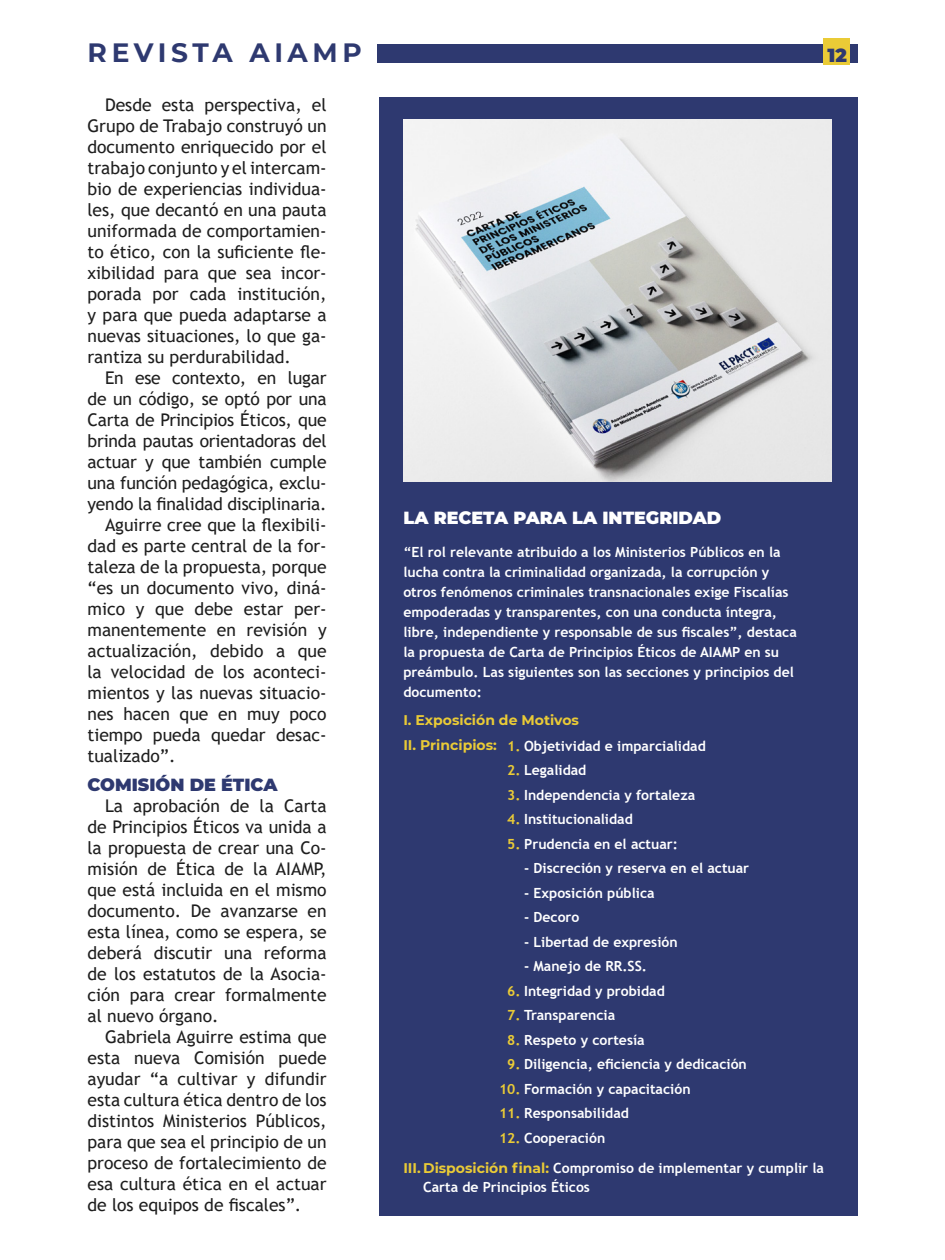
<style>
.page{position:relative;width:945px;height:1260px;background:#fff}
.page>*{position:absolute;margin:0;border:0;box-sizing:border-box;transform-origin:0 0}
.t1{font:700 26.43px "Montserrat";letter-spacing:.175em;color:#2e3970}
.t2{font:900 18.9px "Montserrat";color:#2e3970}
.t3{font:17.5px/21px "Trebuchet MS";color:#1e1e1e;text-align:justify}
.t4{font:900 17.5px "Montserrat";color:#fff}
.t5{font:900 17.5px "Montserrat";color:#2e3970}
.t6{font:700 14px/20.1px "Trebuchet MS";color:#fff}
.t7{font:700 14px/24.9px "Montserrat";color:#eacb36}
.s1{color:#eacb36}
.s2{font-family:"Montserrat";color:#eacb36}
</style>
<div class="page">
<div style="left:379px;top:98px;width:479px;height:1118px;background:#2e3970"></div>
<div style="left:377px;top:44px;width:481px;height:18px;background:#2e3970"></div>
<div style="left:823px;top:38px;width:27px;height:27px;background:#eacb36"></div>
<img style="left:403px;top:119px;width:428px;height:362px">
<h1 class="t1" style="left:88px;top:34px;width:276px">REVISTA AIAMP</h1>
<p class="t3" style="left:88px;top:94px;width:241px;text-indent:18px">Desde esta perspectiva, el Grupo de Trabajo construyó un documento enriquecido por el trabajo conjunto y el intercam&shy;bio de experiencias individua&shy;les, que decantó en una pauta uniformada de comportamien&shy;to ético, con la suficiente fle&shy;xibilidad para que sea incor&shy;porada por cada institución, y para que pueda adaptarse a nuevas situaciones, lo que ga&shy;rantiza su perdurabilidad.</p>
<p class="t3" style="left:105px;top:367px;width:223px">En ese contexto, en lugar</p>
<p class="t3" style="left:88px;top:388px;width:241px">de un código, se optó por una</p>
<p class="t3" style="left:88px;top:409px;width:241px">Carta de Principios Éticos, que</p>
<p class="t3" style="left:88px;top:430px;width:241px">brinda pautas orientadoras del</p>
<p class="t3" style="left:88px;top:451px;width:241px">actuar y que también cumple</p>
<p class="t3" style="left:88px;top:472px;width:241px">una función pedagógica, exclu-</p>
<p class="t3" style="left:88px;top:493px;width:241px">yendo la finalidad disciplinaria.</p>
<p class="t3" style="left:105px;top:514px;width:223px">Aguirre cree que la flexibili-</p>
<p class="t3" style="left:88px;top:535px;width:241px">dad es parte central de la for-</p>
<p class="t3" style="left:88px;top:556px;width:241px">taleza de la propuesta, porque</p>
<p class="t3" style="left:88px;top:577px;width:241px">“es un documento vivo, diná-</p>
<p class="t3" style="left:88px;top:598px;width:241px">mico y que debe estar per-</p>
<p class="t3" style="left:88px;top:619px;width:241px">manentemente en revisión y</p>
<p class="t3" style="left:88px;top:640px;width:241px">actualización, debido a que</p>
<p class="t3" style="left:88px;top:661px;width:241px">la velocidad de los aconteci-</p>
<p class="t3" style="left:88px;top:682px;width:241px">mientos y las nuevas situacio-</p>
<p class="t3" style="left:88px;top:703px;width:241px">nes hacen que en muy poco</p>
<p class="t3" style="left:88px;top:724px;width:241px">tiempo pueda quedar desac-</p>
<p class="t3" style="left:88px;top:745px;width:90px">tualizado”.</p>
<p class="t5" style="left:88px;top:772px;width:191px">COMISIÓN DE ÉTICA</p>
<p class="t3" style="left:88px;top:795px;width:241px;text-indent:18px">La aprobación de la Carta de Principios Éticos va unida a la propuesta de crear una Co&shy;misión de Ética de la AIAMP, que está incluida en el mismo documento. De avanzarse en esta línea, como se espera, se deberá discutir una reforma de los estatutos de la Asocia&shy;ción para crear formalmente al nuevo órgano.</p>
<p class="t3" style="left:88px;top:1026px;width:241px;text-indent:18px">Gabriela Aguirre estima que esta nueva Comisión puede ayudar “a cultivar y difundir esta cultura ética dentro de los distintos Ministerios Públicos, para que sea el principio de un proceso de fortalecimiento de esa cultura ética en el actuar de los equipos de fiscales”.</p>
<p class="t2" style="left:827px;top:41px;width:21px">12</p>
<p class="t4" style="left:403px;top:505px;width:320px">LA RECETA PARA LA INTEGRIDAD</p>
<p class="t6" style="left:403px;top:542px;width:395px">“El rol relevante atribuido a los Ministerios Públicos en la lucha contra la criminalidad organizada, la corrupción y otros fenómenos criminales transnacionales exige Fiscalías empoderadas y transparentes, con una conducta íntegra, libre, independiente y responsable de sus fiscales”, destaca la propuesta de Carta de Principios Éticos de AIAMP en su preámbulo. Las siguientes son las secciones y principios del documento:</p>
<p class="t7" style="left:403px;top:707px;width:177px">I. Exposición de Motivos<br>II. Principios:</p>
<p class="t6" style="left:507px;top:736px;width:200px"><span class="s1">1.</span> Objetividad e imparcialidad</p>
<p class="t6" style="left:507px;top:760px;width:81px"><span class="s1">2.</span> Legalidad</p>
<p class="t6" style="left:507px;top:785px;width:189px"><span class="s1">3.</span> Independencia y fortaleza</p>
<p class="t6" style="left:507px;top:809px;width:127px"><span class="s1">4.</span> Institucionalidad</p>
<p class="t6" style="left:507px;top:834px;width:172px"><span class="s1">5.</span> Prudencia en el actuar:</p>
<p class="t6" style="left:524px;top:858px;width:227px">- Discreción y reserva en el actuar</p>
<p class="t6" style="left:524px;top:883px;width:132px">- Exposición pública</p>
<p class="t6" style="left:524px;top:907px;width:57px">- Decoro</p>
<p class="t6" style="left:524px;top:932px;width:155px">- Libertad de expresión</p>
<p class="t6" style="left:524px;top:956px;width:124px">- Manejo de RR.SS.</p>
<p class="t6" style="left:507px;top:981px;width:159px"><span class="s1">6.</span> Integridad y probidad</p>
<p class="t6" style="left:507px;top:1005px;width:109px"><span class="s1">7.</span> Transparencia</p>
<p class="t6" style="left:507px;top:1030px;width:139px"><span class="s1">8.</span> Respeto y cortesía</p>
<p class="t6" style="left:507px;top:1054px;width:241px"><span class="s1">9.</span> Diligencia, eficiencia y dedicación</p>
<p class="t6" style="left:499px;top:1079px;width:193px"><span class="s1">10.</span> Formación y capacitación</p>
<p class="t6" style="left:499px;top:1103px;width:131px"><span class="s1">11.</span> Responsabilidad</p>
<p class="t6" style="left:499px;top:1128px;width:108px"><span class="s1">12.</span> Cooperación</p>
<p class="t6" style="left:423px;top:1158px;width:402px;line-height:19.2px;text-indent:-20px"><span class="s2">III. Disposición final:</span> Compromiso de implementar y cumplir la<br>Carta de Principios Éticos</p>
</div>
